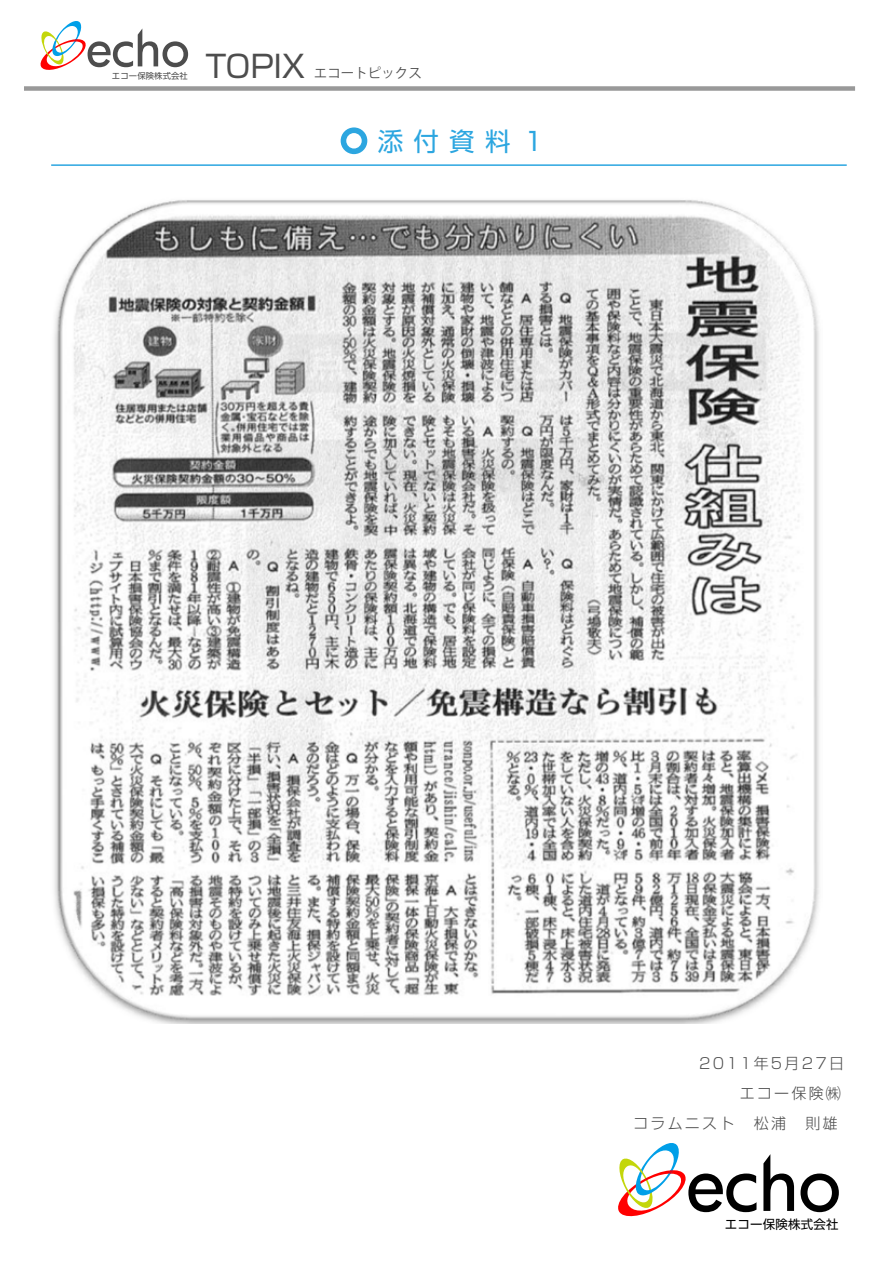
<style>
.page{position:relative;width:893px;height:1263px;background:#fff}
.page>*{position:absolute;margin:0;border:0;box-sizing:border-box;transform-origin:0 0}
.t1{font:30.75px "Shin Go Pro";color:#4d4d4d}
.t2{font:25.5px "Shin Go Pro";letter-spacing:.4em;color:#2ca6e0}
.t3{font:300 15px "Shin Go Pro";letter-spacing:.15em;color:#4d4d4d}
.t4{font:13.5px "Koz Go Pro";color:#4d4d4d}
.t5{font:12.45px "Shin Go Pro";letter-spacing:.015em;color:#000}
.t6{font:8.4px "Shin Go Pro";letter-spacing:.015em;color:#4d4d4d}
</style>
<div class="page">
<svg style="left:341px;top:127px;width:26px;height:27px"></svg>
<img style="left:54px;top:200px;width:765px;height:823px">
<svg style="left:763px;top:1154px;width:31px;height:57px"></svg>
<svg style="left:800px;top:1173px;width:39px;height:39px"></svg>
<svg style="left:618px;top:1143px;width:138px;height:74px"></svg>
<svg style="left:40px;top:21px;width:148px;height:49px"></svg>
<div style="left:24px;top:86px;width:831px;height:5px;background:#999"></div>
<hr style="left:51px;top:164px;width:796px;height:2px;background:#2ca6e0">
<p class="t6" style="left:112px;top:69px;width:77px">エコー保険株式会社</p>
<p class="t1" style="left:206px;top:41px;width:101px">TOPIX</p>
<p class="t4" style="left:314px;top:65px;width:109px">エコートピックス</p>
<p class="t2" style="left:378px;top:121px;width:170px">添付資料１</p>
<p class="t3" style="left:699px;top:1051px;width:146px">2011年5月27日</p>
<p class="t3" style="left:740px;top:1081px;width:103px">エコー保険㈱</p>
<p class="t3" style="left:633px;top:1111px;width:206px">コラムニスト　松浦　則雄</p>
<p class="t5" style="left:725px;top:1214px;width:115px">エコー保険株式会社</p>
</div>
